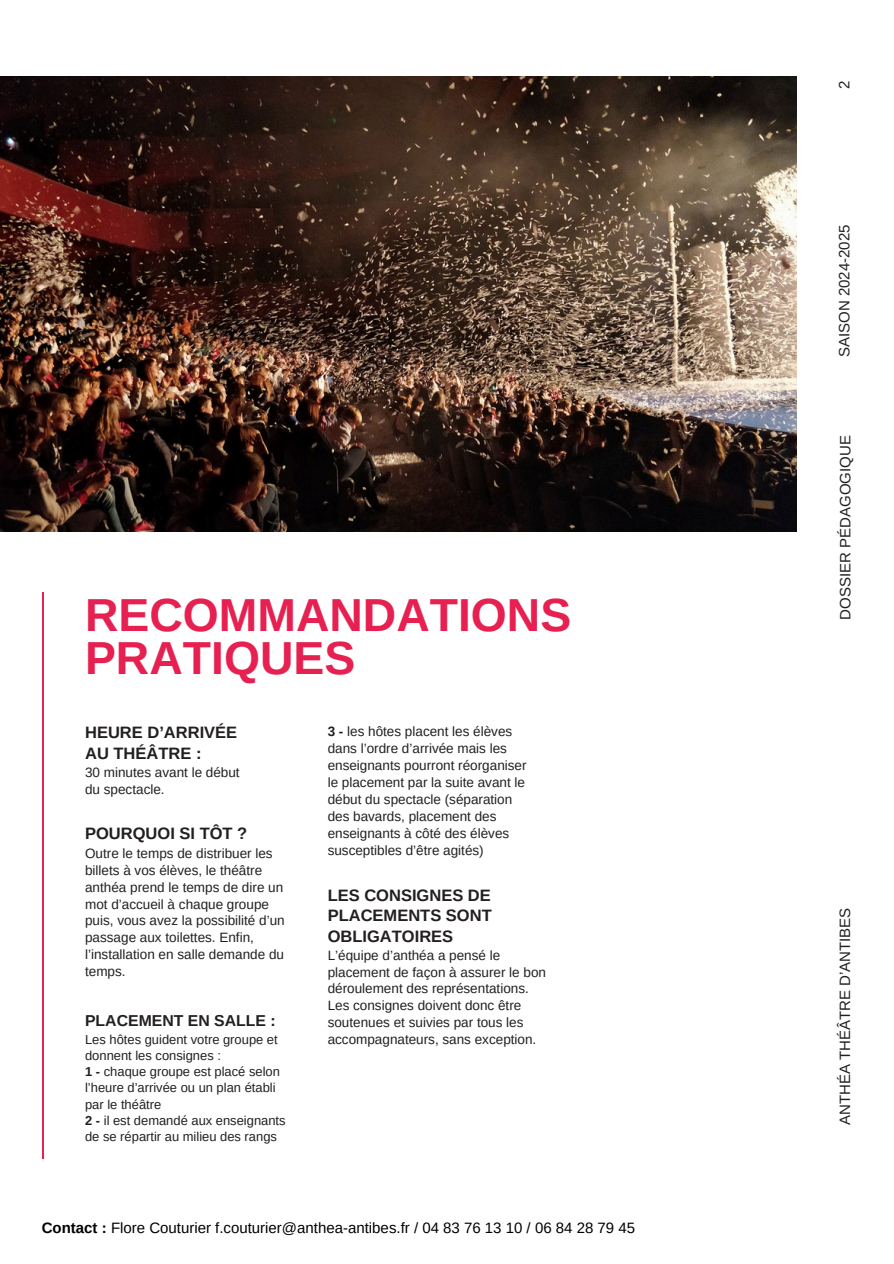
<style>
.page{position:relative;width:894px;height:1264px;background:#fff}
.page>*{position:absolute;margin:0;border:0;box-sizing:border-box;transform-origin:0 0}
.t1{font:700 46.35px/42.8px "Arimo";color:#e62051}
.t2{font:700 16.5px/20.2px "Arimo";color:#231f20}
.t3{font:700 15.75px "Arimo";color:#231f20}
.t4{font:15px "Arimo";color:#000}
.t5{font:15px "Arimo";color:#231f20}
.t6{font:13.5px/16.8px "Arimo";color:#231f20}
.t7{font:12.9px/16.2px "Arimo";color:#231f20}
.s1{font-weight:700}
</style>
<div class="page">
<img style="left:0;top:77px;width:795px;height:454px">
<hr style="left:42px;top:592px;width:1px;height:567px;background:#e62051">
<p class="t1" style="left:85px;top:593px;width:487px">RECOMMANDATIONS<br>PRATIQUES</p>
<p class="t2" style="left:85px;top:722px;width:154px">HEURE D’ARRIVÉE<br>AU THÉÂTRE :</p>
<p class="t6" style="left:85px;top:763px;width:156px">30 minutes avant le début du spectacle.</p>
<p class="t2" style="left:85px;top:823px;width:164px">POURQUOI SI TÔT ?</p>
<p class="t6" style="left:85px;top:844px;width:201px">Outre le temps de distribuer les billets à vos élèves, le théâtre anthéa prend le temps de dire un mot d’accueil à chaque groupe puis, vous avez la possibilité d’un passage aux toilettes. Enfin, l’installation en salle demande du temps.</p>
<p class="t3" style="left:85px;top:1011px;width:192px">PLACEMENT EN SALLE :</p>
<p class="t7" style="left:85px;top:1031px;width:194px">Les hôtes guident votre groupe et donnent les consignes :</p>
<p class="t7" style="left:85px;top:1063px;width:196px"><span class="s1">1 -</span> chaque groupe est placé selon l’heure d’arrivée ou un plan établi par le théâtre</p>
<p class="t7" style="left:85px;top:1112px;width:202px"><span class="s1">2 -</span> il est demandé aux enseignants de se répartir au milieu des rangs</p>
<h2 class="t6" style="left:327px;top:723px;width:200px"><span class="s1">3 -</span> les hôtes placent les élèves dans l’ordre d’arrivée mais les enseignants pourront réorganiser le placement par la suite avant le début du spectacle (séparation des bavards, placement des enseignants à côté des élèves susceptibles d’être agités)</h2>
<h2 class="t2" style="left:327px;top:885px;width:165px;text-align:justify">LES CONSIGNES DE PLACEMENTS SONT OBLIGATOIRES</h2>
<h2 class="t6" style="left:327px;top:946px;width:220px">L’équipe d’anthéa a pensé le placement de façon à assurer le bon déroulement des représentations.<br>Les consignes doivent donc être soutenues et suivies par tous les accompagnateurs, sans exception.</h2>
<h3 class="t4" style="left:42px;top:1219px;width:594px"><span class="s1">Contact :</span> Flore Couturier f.couturier@anthea-antibes.fr / 04 83 76 13 10 / 06 84 28 79 45</h3>
<h1 class="t5" style="left:835px;top:89px;width:10px;rotate:-90deg">2</h1>
<p class="t5" style="left:835px;top:357px;width:134px;rotate:-90deg">SAISON 2024-2025</p>
<p class="t5" style="left:836px;top:619px;width:186px;rotate:-90deg">DOSSIER PÉDAGOGIQUE</p>
<p class="t5" style="left:836px;top:1125px;width:219px;rotate:-90deg">ANTHÉA THÉÂTRE D’ANTIBES</p>
</div>
